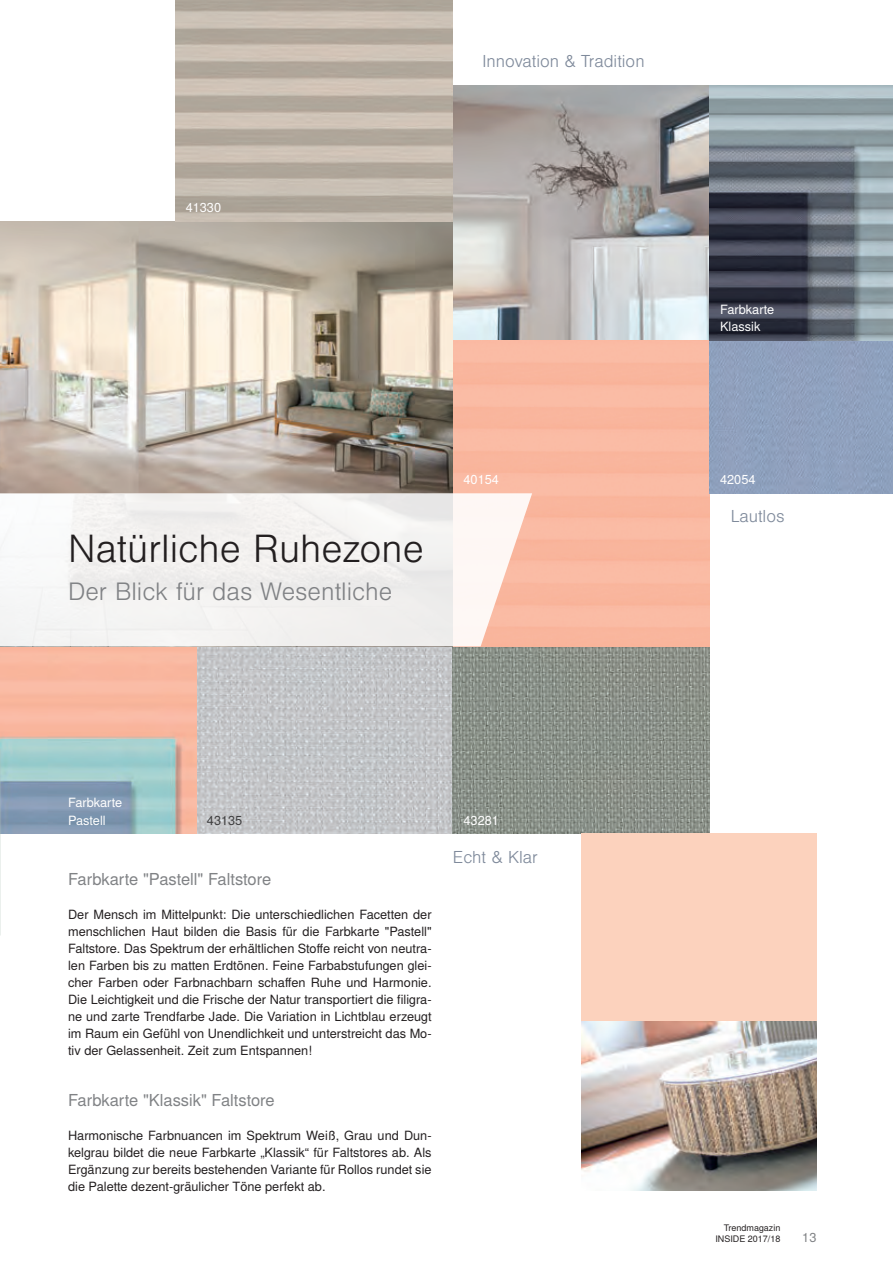
<style>
.page{position:relative;width:893px;height:1263px;background:#fff}
.page>*{position:absolute;margin:0;border:0;box-sizing:border-box;transform-origin:0 0}
.t1{font:300 37.5px "Nimbus San LOT";color:#231f20}
.t2{font:300 24px "Nimbus San LOT";color:#808285}
.t3{font:16.5px "Nimbus San LOT";color:#808285}
.t4{font:300 16.5px "Nimbus San LOT";color:#7f8a9b}
.t5{font:12.75px/17px "Nimbus San LOT";color:#231f20;text-align:justify}
.t6{font:12.75px/17px "Nimbus San LOT";color:#fff}
.t7{font:12.75px "Nimbus San LOT";color:#3e3e3f}
.t8{font:12.75px "Nimbus San LOT";color:#808285}
.t9{font:9px/10.5px "Nimbus San LOT";color:#231f20;text-align:right}
</style>
<div class="page">
<img style="left:196px;top:646px;width:513px;height:187px">
<svg style="left:0;top:646px;width:196px;height:187px;background:#cab7af"></svg>
<img style="left:453px;top:85px;width:256px;height:561px">
<img style="left:0;top:221px;width:453px;height:272px">
<img style="left:581px;top:1021px;width:235px;height:170px">
<div style="left:581px;top:833px;width:235px;height:188px;background:#fcd2bd"></div>
<img style="left:709px;top:85px;width:184px;height:408px">
<svg style="left:0;top:493px;width:532px;height:153px;fill:#f4f2f1"></svg>
<p class="t6" style="left:186px;top:199px;width:37px">41330</p>
<p class="t4" style="left:482px;top:51px;width:164px">Innovation &amp; Tradition</p>
<h1 class="t1" style="left:68px;top:526px;width:357px">Natürliche Ruhezone</h1>
<h2 class="t2" style="left:68px;top:577px;width:326px">Der Blick für das Wesentliche</h2>
<p class="t6" style="left:463px;top:472px;width:37px">40154</p>
<p class="t6" style="left:720px;top:301px;width:56px">Farbkarte<br>Klassik</p>
<p class="t6" style="left:720px;top:471px;width:37px">42054</p>
<p class="t4" style="left:731px;top:506px;width:55px">Lautlos</p>
<p class="t6" style="left:68px;top:795px;width:56px">Farbkarte<br>Pastell</p>
<p class="t7" style="left:207px;top:812px;width:37px">43135</p>
<p class="t6" style="left:463px;top:812px;width:37px">43281</p>
<p class="t4" style="left:453px;top:847px;width:86px">Echt &amp; Klar</p>
<p class="t3" style="left:68px;top:869px;width:205px">Farbkarte "Pastell" Faltstore</p>
<p class="t5" style="left:68px;top:906px;width:365px">Der Mensch im Mittelpunkt: Die unterschiedlichen Facetten der menschlichen Haut bilden die Basis für die Farbkarte "Pastell" Faltstore. Das Spektrum der erhältlichen Stoffe reicht von neutra&shy;len Farben bis zu matten Erdtönen. Feine Farbabstufungen glei&shy;cher Farben oder Farbnachbarn schaffen Ruhe und Harmonie.<br>Die Leichtigkeit und die Frische der Natur transportiert die filigra&shy;ne und zarte Trendfarbe Jade. Die Variation in Lichtblau erzeugt im Raum ein Gefühl von Unendlichkeit und unterstreicht das Mo&shy;tiv der Gelassenheit. Zeit zum Entspannen!</p>
<p class="t3" style="left:68px;top:1090px;width:208px">Farbkarte "Klassik" Faltstore</p>
<p class="t5" style="left:68px;top:1127px;width:365px">Harmonische Farbnuancen im Spektrum Weiß, Grau und Dun&shy;kelgrau bildet die neue Farbkarte „Klassik“ für Faltstores ab. Als Ergänzung zur bereits bestehenden Variante für Rollos rundet sie die Palette dezent-gräulicher Töne perfekt ab.</p>
<p class="t9" style="left:715px;top:1223px;width:67px">Trendmagazin<br>INSIDE 2017/18</p>
<p class="t8" style="left:802px;top:1229px;width:16px">13</p>
</div>
